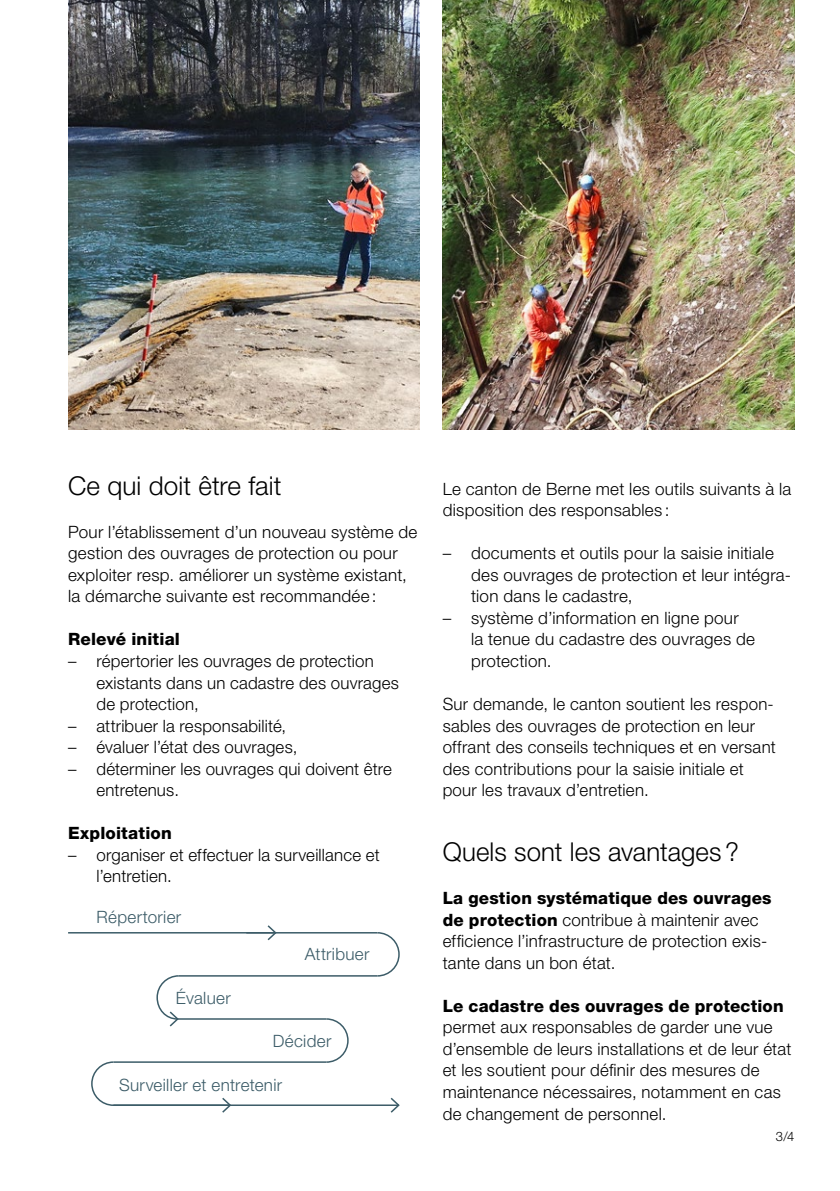
<style>
.page{position:relative;width:840px;height:1191px;background:#fff}
.page>*{position:absolute;margin:0;border:0;box-sizing:border-box;transform-origin:0 0}
.t1{font:300 26px "Helvetica Neue LT Std";letter-spacing:.005em;color:#000}
.t2{font:300 17px/21.6px "Helvetica Neue LT Std";letter-spacing:.015em;color:#000}
.t3{font:800 17px "Helvetica Neue LT Std";letter-spacing:.01em;color:#000}
.t4{font:300 17px "Helvetica Neue LT Std";letter-spacing:.02em;color:#3c5c68}
.t5{font:300 13px "Helvetica Neue LT Std";color:#000}
.s1{font-weight:800}
</style>
<div class="page">
<img style="left:442px;top:0;width:352px;height:430px">
<img style="left:68px;top:0;width:351px;height:430px">
<svg style="left:91px;top:1061px;width:141px;height:52px"></svg>
<hr style="left:68px;top:932px;width:207px;height:1px;background:#3c5c68">
<svg style="left:266px;top:925px;width:11px;height:16px"></svg>
<hr style="left:177px;top:1018px;width:149px;height:1px;background:#3c5c68">
<hr style="left:179px;top:975px;width:198px;height:1px;background:#3c5c68">
<hr style="left:113px;top:1061px;width:213px;height:1px;background:#3c5c68">
<hr style="left:113px;top:1104px;width:285px;height:2px;background:#3c5c68">
<svg style="left:389px;top:1097px;width:11px;height:16px"></svg>
<svg style="left:324px;top:1018px;width:25px;height:45px"></svg>
<hr style="left:246px;top:932px;width:131px;height:1px;background:#3c5c68">
<svg style="left:376px;top:932px;width:24px;height:45px"></svg>
<svg style="left:156px;top:975px;width:24px;height:52px"></svg>
<h1 class="t1" style="left:68px;top:469px;width:215px">Ce qui doit être fait</h1>
<p class="t2" style="left:68px;top:520px;width:350px">Pour l’établissement d’un nouveau système de gestion des ouvrages de protection ou pour exploiter resp. améliorer un système existant, la démarche suivante est recommandée :</p>
<p class="t3" style="left:68px;top:629px;width:113px">Relevé initial</p>
<p class="t2" style="left:96px;top:650px;width:304px;text-indent:-28px">– répertorier les ouvrages de protection existants dans un cadastre des ouvrages de protection,</p>
<p class="t2" style="left:68px;top:714px;width:219px">– attribuer la responsabilité,</p>
<p class="t2" style="left:68px;top:736px;width:231px">– évaluer l’état des ouvrages,</p>
<p class="t2" style="left:96px;top:757px;width:297px;text-indent:-28px">– déterminer les ouvrages qui doivent être entretenus.</p>
<p class="t3" style="left:68px;top:823px;width:105px">Exploitation</p>
<p class="t2" style="left:96px;top:843px;width:284px;text-indent:-28px">– organiser et effectuer la surveillance et l’entretien.</p>
<p class="t4" style="left:96px;top:907px;width:86px">Répertorier</p>
<p class="t4" style="left:176px;top:987px;width:56px">Évaluer</p>
<p class="t4" style="left:304px;top:944px;width:66px">Attribuer</p>
<p class="t4" style="left:273px;top:1030px;width:60px">Décider</p>
<p class="t4" style="left:119px;top:1074px;width:164px">Surveiller et entretenir</p>
<p class="t2" style="left:442px;top:477px;width:350px">Le canton de Berne met les outils suivants à la disposition des responsables :</p>
<p class="t2" style="left:471px;top:542px;width:321px;text-indent:-28px">– documents et outils pour la saisie initiale des ouvrages de protection et leur intégra&shy;tion dans le cadastre,</p>
<p class="t2" style="left:471px;top:606px;width:285px;text-indent:-28px">– système d’information en ligne pour la tenue du cadastre des ouvrages de protection.</p>
<p class="t2" style="left:442px;top:693px;width:334px">Sur demande, le canton soutient les respon&shy;sables des ouvrages de protection en leur offrant des conseils techniques et en versant des contributions pour la saisie initiale et pour les travaux d’entretien.</p>
<h1 class="t1" style="left:442px;top:835px;width:297px">Quels sont les avantages ?</h1>
<p class="t2" style="left:442px;top:886px;width:330px"><span class="s1">La gestion systématique des ouvrages de protection</span> contribue à maintenir avec efficience l’infrastructure de protection exis&shy;tante dans un bon état.</p>
<p class="t3" style="left:442px;top:995px;width:342px">Le cadastre des ouvrages de protection</p>
<p class="t2" style="left:442px;top:1016px;width:350px">permet aux responsables de garder une vue d’ensemble de leurs installations et de leur état et les soutient pour définir des mesures de maintenance nécessaires, notamment en cas de changement de personnel.</p>
<p class="t5" style="left:775px;top:1128px;width:20px">3/4</p>
</div>
